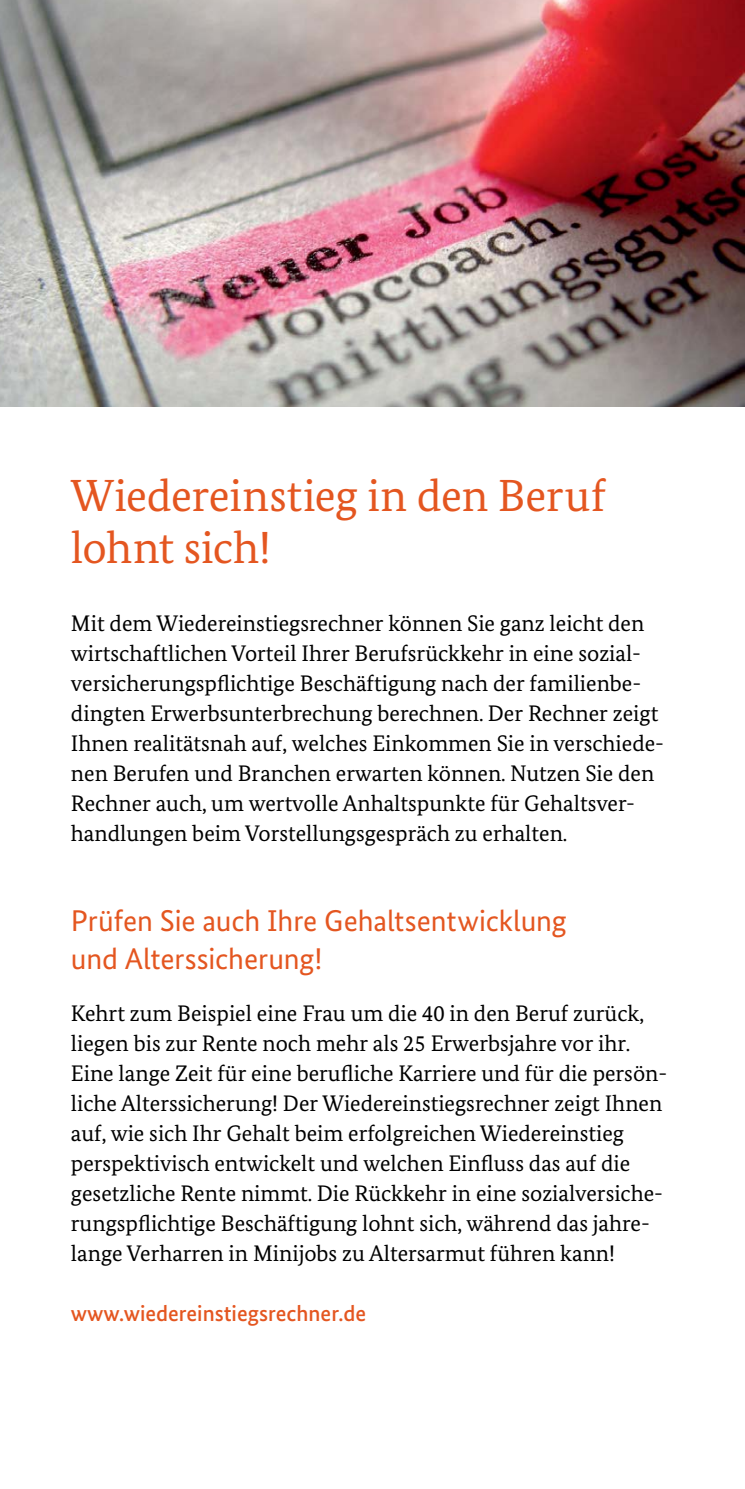
<style>
.page{position:relative;width:745px;height:1489px;background:#fff}
.page>*{position:absolute;margin:0;border:0;box-sizing:border-box;transform-origin:0 0}
.t1{font:45px/52.5px "Bundes Serif";letter-spacing:-.005em;color:#e45620}
.t2{font:30px/37.5px "Bundes Sans";letter-spacing:-.005em;color:#e45620}
.t3{font:22.5px/30px "Bundes Serif";color:#000}
.t4{font:500 22.5px "Bundes Sans";color:#e45620}
</style>
<div class="page">
<hr style="left:744px;top:0;width:1px;height:1488px;background:#e45620">
<img style="left:0;top:0;width:744px;height:406px">
<h1 class="t1" style="left:71px;top:468px;width:536px">Wiedereinstieg in den Beruf lohnt sich!</h1>
<p class="t3" style="left:71px;top:608px;width:594px">Mit dem Wiedereinstiegsrechner können Sie ganz leicht den wirtschaftlichen Vorteil Ihrer Berufsrückkehr in eine sozial&shy;versicherungspflichtige Beschäftigung nach der familienbe&shy;dingten Erwerbsunterbrechung berechnen. Der Rechner zeigt Ihnen realitätsnah auf, welches Einkommen Sie in verschiede&shy;nen Berufen und Branchen erwarten können. Nutzen Sie den Rechner auch, um wertvolle Anhaltspunkte für Gehaltsver&shy;handlungen beim Vorstellungsgespräch zu erhalten.</p>
<h2 class="t2" style="left:71px;top:901px;width:497px">Prüfen Sie auch Ihre Gehaltsentwicklung und Alterssicherung!</h2>
<p class="t3" style="left:71px;top:998px;width:597px">Kehrt zum Beispiel eine Frau um die 40 in den Beruf zurück, liegen bis zur Rente noch mehr als 25 Erwerbsjahre vor ihr.<br>Eine lange Zeit für eine berufliche Karriere und für die persön&shy;liche Alterssicherung! Der Wiedereinstiegsrechner zeigt Ihnen auf, wie sich Ihr Gehalt beim erfolgreichen Wiedereinstieg perspektivisch entwickelt und welchen Einfluss das auf die gesetzliche Rente nimmt. Die Rückkehr in eine sozialversiche&shy;rungspflichtige Beschäftigung lohnt sich, während das jahre&shy;lange Verharren in Minijobs zu Altersarmut führen kann!</p>
<p class="t4" style="left:71px;top:1299px;width:296px">www.wiedereinstiegsrechner.de</p>
</div>
